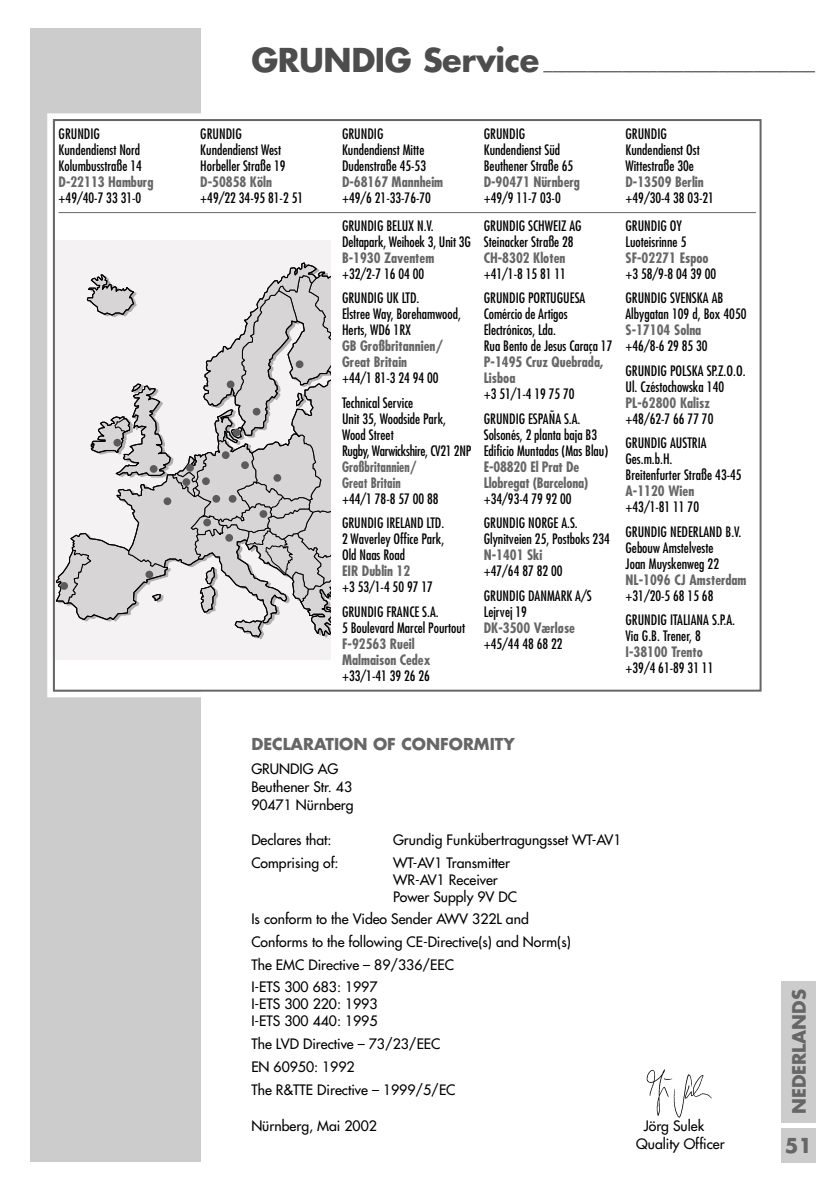
<style>
.page{position:relative;width:840px;height:1190px;background:#fff}
.page>*{position:absolute;margin:0;border:0;box-sizing:border-box;transform-origin:0 0}
.t1{font:700 20px "Futura";color:#666}
.t2{font:700 18px "Futura";color:#666}
.t3{font:700 16px "Futura";color:#666}
.t4{font:condensed 14px/16px "Futura";color:#000}
.t5{font:14px/18px "Futura";color:#000}
.t6{font:700 condensed 14px/16px "Futura";color:#666}
.t7{font:700 condensed 14px/16px "Futura";color:#666;scale:.9 1}
.s1{font-size:32px;color:#4d4d4d}
</style>
<div class="page">
<div style="left:30px;top:28px;width:170px;height:1134px;background:#ccc"></div>
<div style="left:781px;top:981px;width:34px;height:142px;background:#ccc"></div>
<div style="left:781px;top:1128px;width:34px;height:34px;background:#ccc"></div>
<div style="left:47px;top:113px;width:715px;height:584px;border:6px solid #fff"></div>
<div style="left:55px;top:121px;width:705px;height:569px;background:#fff"></div>
<div style="left:55px;top:240px;width:275px;height:420px;background:#f5f2f3"></div>
<svg style="left:56px;top:262px;width:274px;height:378px"></svg>
<div style="left:60px;top:582px;width:8px;height:8px;background:#5c5b5b;border-radius:50%"></div>
<div style="left:145px;top:571px;width:8px;height:7px;background:#5c5b5b;border-radius:50%"></div>
<div style="left:225px;top:534px;width:8px;height:8px;background:#5c5b5b;border-radius:50%"></div>
<div style="left:150px;top:465px;width:8px;height:8px;background:#5c5b5b;border-radius:50%"></div>
<div style="left:186px;top:464px;width:8px;height:8px;background:#5c5b5b;border-radius:50%"></div>
<div style="left:183px;top:478px;width:7px;height:8px;background:#5c5b5b;border-radius:50%"></div>
<div style="left:203px;top:519px;width:8px;height:7px;background:#5c5b5b;border-radius:50%"></div>
<div style="left:260px;top:510px;width:7px;height:8px;background:#5c5b5b;border-radius:50%"></div>
<div style="left:113px;top:439px;width:8px;height:8px;background:#5c5b5b;border-radius:50%"></div>
<div style="left:227px;top:381px;width:7px;height:7px;background:#5c5b5b;border-radius:50%"></div>
<div style="left:253px;top:408px;width:7px;height:8px;background:#5c5b5b;border-radius:50%"></div>
<div style="left:233px;top:429px;width:7px;height:7px;background:#5c5b5b;border-radius:50%"></div>
<div style="left:164px;top:497px;width:7px;height:8px;background:#5c5b5b;border-radius:50%"></div>
<div style="left:296px;top:360px;width:7px;height:8px;background:#5c5b5b;border-radius:50%"></div>
<div style="left:273px;top:474px;width:8px;height:8px;background:#5c5b5b;border-radius:50%"></div>
<div style="left:222px;top:451px;width:8px;height:8px;background:#5c5b5b;border-radius:50%"></div>
<div style="left:241px;top:461px;width:8px;height:8px;background:#5c5b5b;border-radius:50%"></div>
<div style="left:229px;top:495px;width:7px;height:8px;background:#5c5b5b;border-radius:50%"></div>
<div style="left:212px;top:495px;width:8px;height:8px;background:#5c5b5b;border-radius:50%"></div>
<div style="left:202px;top:477px;width:8px;height:8px;background:#5c5b5b;border-radius:50%"></div>
<hr style="left:59px;top:212px;width:697px;height:1px;background:#666">
<img style="left:646px;top:1069px;width:66px;height:49px">
<p class="t4" style="left:59px;top:127px;width:85px">GRUNDIG<br>Kundendienst Nord<br>Kolumbusstraße 14</p>
<p class="t6" style="left:59px;top:175px;width:96px">D-22113 Hamburg</p>
<p class="t4" style="left:59px;top:191px;width:84px">+49/40-7 33 31-0</p>
<p class="t2" style="left:251px;top:54px;width:565px"><span class="s1">GRUNDIG Service</span> _______________________________</p>
<p class="t4" style="left:200px;top:127px;width:87px">GRUNDIG<br>Kundendienst West<br>Horbeller Straße 19</p>
<p class="t6" style="left:200px;top:175px;width:73px">D-50858 Köln</p>
<p class="t4" style="left:200px;top:191px;width:104px">+49/22 34-95 81-2 51</p>
<p class="t4" style="left:342px;top:127px;width:86px">GRUNDIG<br>Kundendienst Mitte<br>Dudenstraße 45-53</p>
<p class="t6" style="left:342px;top:175px;width:103px">D-68167 Mannheim</p>
<p class="t4" style="left:342px;top:185px;width:93px;line-height:27.4px">+49/6 21-33-76-70<br>GRUNDIG BELUX N.V.</p>
<p class="t4" style="left:342px;top:234px;width:130px">Deltapark, Weihoek 3, Unit 3G</p>
<p class="t6" style="left:342px;top:251px;width:94px">B-1930 Zaventem</p>
<p class="t4" style="left:342px;top:262px;width:84px;line-height:24.6px">+32/2-7 16 04 00<br>GRUNDIG UK LTD.</p>
<p class="t4" style="left:342px;top:307px;width:120px">Elstree Way, Borehamwood,<br>Herts, WD6 1RX</p>
<p class="t6" style="left:342px;top:339px;width:103px">GB Großbritannien/<br>Great Britain</p>
<p class="t4" style="left:342px;top:367px;width:98px;line-height:24.6px">+44/1 81-3 24 94 00<br>Technical Service</p>
<p class="t4" style="left:342px;top:411px;width:131px">Unit 35, Woodside Park,<br>Wood Street<br>Rugby, Warwickshire, CV21 2NP</p>
<p class="t7" style="left:342px;top:460px;width:85px">Großbritannien/<br>Great Britain</p>
<p class="t4" style="left:342px;top:487px;width:104px;line-height:24.6px">+44/1 78-8 57 00 88<br>GRUNDIG IRELAND LTD.</p>
<p class="t4" style="left:342px;top:532px;width:104px">2 Waverley Office Park,<br>Old Naas Road</p>
<p class="t6" style="left:342px;top:564px;width:70px">EIR Dublin 12</p>
<p class="t4" style="left:342px;top:576px;width:98px;line-height:24.6px">+3 53/1-4 50 97 17<br>GRUNDIG FRANCE S.A.</p>
<p class="t4" style="left:342px;top:620px;width:125px">5 Boulevard Marcel Pourtout</p>
<p class="t6" style="left:342px;top:637px;width:90px">F-92563 Rueil<br>Malmaison Cedex</p>
<p class="t4" style="left:342px;top:668px;width:89px">+33/1-41 39 26 26</p>
<p class="t4" style="left:484px;top:127px;width:91px">GRUNDIG<br>Kundendienst Süd<br>Beuthener Straße 65</p>
<p class="t6" style="left:484px;top:175px;width:98px">D-90471 Nürnberg</p>
<p class="t4" style="left:484px;top:185px;width:99px;line-height:27.4px">+49/9 11-7 03-0<br>GRUNDIG SCHWEIZ AG</p>
<p class="t4" style="left:484px;top:234px;width:91px">Steinacker Straße 28</p>
<p class="t6" style="left:484px;top:251px;width:83px">CH-8302 Kloten</p>
<p class="t4" style="left:484px;top:262px;width:103px;line-height:24.6px">+41/1-8 15 81 11<br>GRUNDIG PORTUGUESA</p>
<p class="t4" style="left:484px;top:307px;width:130px">Comércio de Artigos<br>Electrónicos, Lda.<br>Rua Bento de Jesus Caraça 17</p>
<p class="t6" style="left:484px;top:355px;width:121px">P-1495 Cruz Quebrada,<br>Lisboa</p>
<p class="t4" style="left:484px;top:383px;width:98px;line-height:24.6px">+3 51/1-4 19 75 70<br>GRUNDIG ESPAÑA S.A.</p>
<p class="t4" style="left:484px;top:427px;width:126px">Solsonés, 2 planta baja B3<br>Edificio Muntadas (Mas Blau)</p>
<p class="t6" style="left:484px;top:460px;width:106px">E-08820 El Prat De<br>Llobregat (Barcelona)</p>
<p class="t4" style="left:484px;top:487px;width:96px;line-height:24.6px">+34/93-4 79 92 00<br>GRUNDIG NORGE A.S.</p>
<p class="t4" style="left:484px;top:532px;width:128px">Glynitveien 25, Postboks 234</p>
<p class="t6" style="left:484px;top:548px;width:60px">N-1401 Ski</p>
<p class="t4" style="left:484px;top:560px;width:109px;line-height:24.6px">+47/64 87 82 00<br>GRUNDIG DANMARK A/S</p>
<p class="t4" style="left:484px;top:604px;width:45px">Lejrvej 19</p>
<p class="t6" style="left:484px;top:621px;width:93px">DK-3500 Værløse</p>
<p class="t4" style="left:484px;top:636px;width:80px">+45/44 48 68 22</p>
<p class="t4" style="left:626px;top:127px;width:76px">GRUNDIG<br>Kundendienst Ost<br>Wittestraße 30e</p>
<p class="t6" style="left:626px;top:175px;width:80px">D-13509 Berlin</p>
<p class="t4" style="left:626px;top:185px;width:90px;line-height:27.4px">+49/30-4 38 03-21<br>GRUNDIG OY</p>
<p class="t4" style="left:626px;top:234px;width:62px">Luoteisrinne 5</p>
<p class="t6" style="left:626px;top:251px;width:85px">SF-02271 Espoo</p>
<p class="t4" style="left:626px;top:262px;width:99px;line-height:24.6px">+3 58/9-8 04 39 00<br>GRUNDIG SVENSKA AB</p>
<p class="t4" style="left:626px;top:307px;width:123px">Albygatan 109 d, Box 4050</p>
<p class="t6" style="left:626px;top:323px;width:77px">S-17104 Solna</p>
<p class="t4" style="left:626px;top:335px;width:122px;line-height:24.6px">+46/8-6 29 85 30<br>GRUNDIG POLSKA SP.Z.O.O.</p>
<p class="t4" style="left:626px;top:379px;width:100px">Ul. Czéstochowska 140</p>
<p class="t6" style="left:626px;top:396px;width:86px">PL-62800 Kalisz</p>
<p class="t4" style="left:626px;top:407px;width:89px;line-height:24.6px">+48/62-7 66 77 70<br>GRUNDIG AUSTRIA</p>
<p class="t4" style="left:626px;top:452px;width:118px">Ges.m.b.H.<br>Breitenfurter Straße 43-45</p>
<p class="t6" style="left:626px;top:484px;width:70px">A-1120 Wien</p>
<p class="t4" style="left:626px;top:496px;width:117px;line-height:24.6px">+43/1-81 11 70<br>GRUNDIG NEDERLAND B.V.</p>
<p class="t4" style="left:626px;top:540px;width:95px">Gebouw Amstelveste<br>Joan Muyskenweg 22</p>
<p class="t6" style="left:626px;top:573px;width:123px">NL-1096 CJ Amsterdam</p>
<p class="t4" style="left:626px;top:584px;width:111px;line-height:24.6px">+31/20-5 68 15 68<br>GRUNDIG ITALIANA S.P.A.</p>
<p class="t4" style="left:626px;top:629px;width:77px">Via G.B. Trener, 8</p>
<p class="t6" style="left:626px;top:645px;width:79px">I-38100 Trento</p>
<p class="t4" style="left:626px;top:661px;width:89px">+39/4 61-89 31 11</p>
<p class="t3" style="left:251px;top:737px;width:265px">DECLARATION OF CONFORMITY</p>
<p class="t5" style="left:251px;top:761px;width:104px">GRUNDIG AG<br>Beuthener Str. 43<br>90471 Nürnberg</p>
<p class="t5" style="left:251px;top:832px;width:82px">Declares that:</p>
<p class="t5" style="left:393px;top:832px;width:230px">Grundig Funkübertragungsset WT-AV1</p>
<p class="t5" style="left:251px;top:854px;width:89px">Comprising of:</p>
<p class="t5" style="left:393px;top:855px;width:126px;line-height:17px">WT-AV1 Transmitter<br>WR-AV1 Receiver<br>Power Supply 9V DC</p>
<p class="t5" style="left:251px;top:909px;width:321px;line-height:22.6px">Is conform to the Video Sender AWV 322L and Conforms to the following CE-Directive(s) and Norm(s)<br>The EMC Directive – 89/336/EEC<br>I-ETS 300 683: 1997</p>
<p class="t5" style="left:251px;top:997px;width:128px;line-height:17px">I-ETS 300 220: 1993<br>I-ETS 300 440: 1995</p>
<p class="t5" style="left:251px;top:1033px;width:206px;line-height:23.2px">The LVD Directive – 73/23/EEC<br>EN 60950: 1992<br>The R&amp;TTE Directive – 1999/5/EC</p>
<p class="t5" style="left:251px;top:1118px;width:127px">Nürnberg, Mai 2002</p>
<p class="t5" style="left:636px;top:1118px;width:90px;text-indent:7px">Jörg Sulek<br>Quality Officer</p>
<p class="t2" style="left:791px;top:1114px;width:126px;rotate:-90deg">NEDERLANDS</p>
<h1 class="t1" style="left:785px;top:1136px;width:29px">51</h1>
</div>
